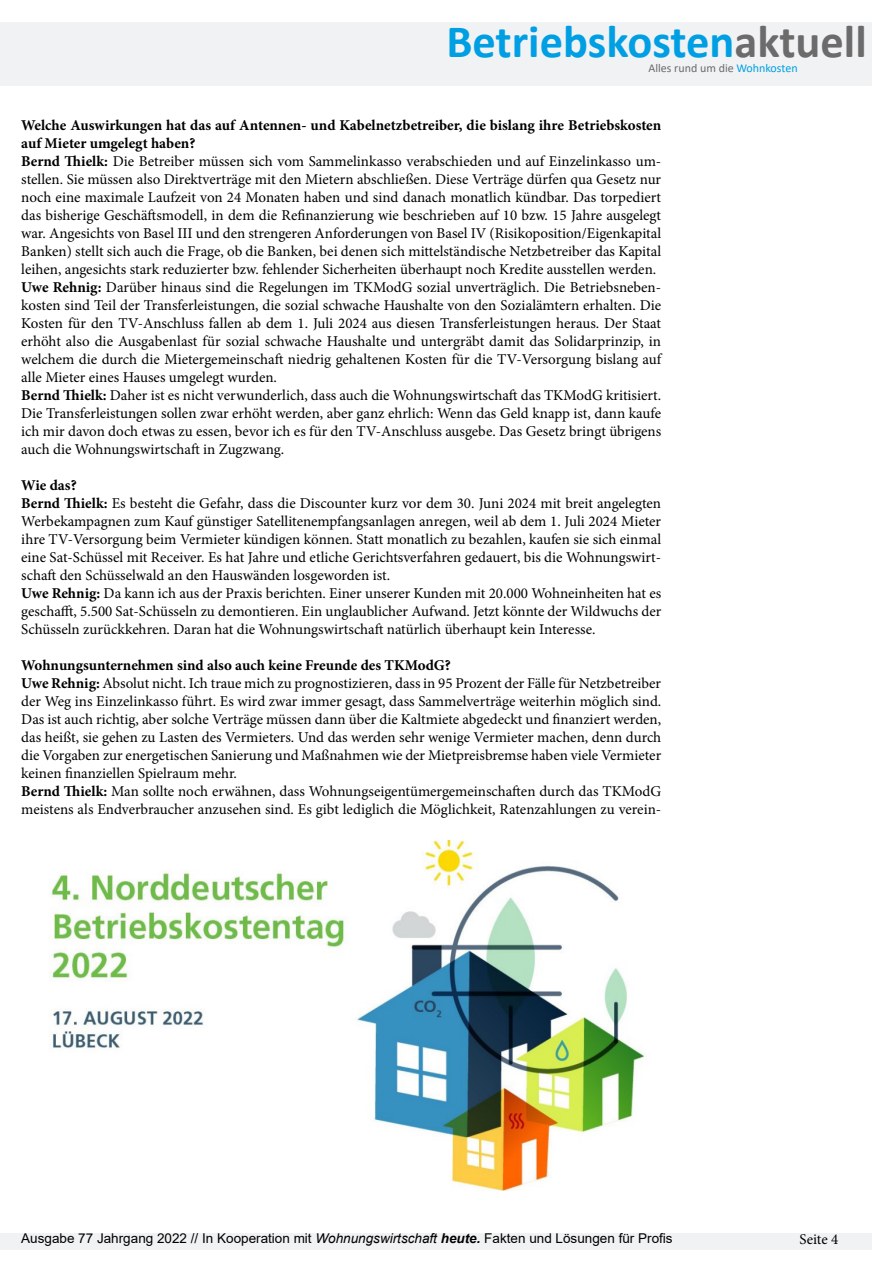
<style>
.page{position:relative;width:893px;height:1263px;background:#fff}
.page>*{position:absolute;margin:0;border:0;box-sizing:border-box;transform-origin:0 0}
.t1{font:700 46.5px "Calibri";color:#009fe3}
.t2{font:15px/18px "Minion Pro";color:#000}
.t3{font:13.5px "Arial";color:#000}
.t4{font:12px "Calibri";color:#6b6b6b}
.s1{color:#6b6b6b}
.s2{color:#009fe3}
.s3{font-weight:700}
.s4{font-style:italic}
.s5{font-weight:700;font-style:italic}
</style>
<div class="page">
<div style="left:0;top:22px;width:872px;height:64px;background:#f1f2f3"></div>
<div style="left:0;top:1233px;width:872px;height:17px;background:#f1f2f3"></div>
<img style="left:49px;top:841px;width:596px;height:350px">
<h1 class="t1" style="left:446px;top:9px;width:422px">Betriebskosten<span class="s1">aktuell</span></h1>
<p class="t4" style="left:648px;top:59px;width:151px">Alles rund um die <span class="s2">Wohnkosten</span></p>
<p class="t2" style="left:21px;top:116px;width:641px"><span class="s3">Welche Auswirkungen hat das auf Antennen- und Kabelnetzbetreiber, die bislang ihre Betriebskosten auf Mieter umgelegt haben?<br>Bernd Thielk:</span> Die Betreiber müssen sich vom Sammelinkasso verabschieden und auf Einzelinkasso um&shy;stellen. Sie müssen also Direktverträge mit den Mietern abschließen. Diese Verträge dürfen qua Gesetz nur noch eine maximale Laufzeit von 24 Monaten haben und sind danach monatlich kündbar. Das torpediert das bisherige Geschäftsmodell, in dem die Refinanzierung wie beschrieben auf 10 bzw. 15 Jahre ausgelegt war. Angesichts von Basel III und den strengeren Anforderungen von Basel IV (Risikoposition/Eigenkapital Banken) stellt sich auch die Frage, ob die Banken, bei denen sich mittelständische Netzbetreiber das Kapital leihen, angesichts stark reduzierter bzw. fehlender Sicherheiten überhaupt noch Kredite ausstellen werden.<br><span class="s3">Uwe Rehnig:</span> Darüber hinaus sind die Regelungen im TKModG sozial unverträglich. Die Betriebsneben&shy;kosten sind Teil der Transferleistungen, die sozial schwache Haushalte von den Sozialämtern erhalten. Die Kosten für den TV-Anschluss fallen ab dem 1. Juli 2024 aus diesen Transferleistungen heraus. Der Staat erhöht also die Ausgabenlast für sozial schwache Haushalte und untergräbt damit das Solidarprinzip, in welchem die durch die Mietergemeinschaft niedrig gehaltenen Kosten für die TV-Versorgung bislang auf alle Mieter eines Hauses umgelegt wurden.<br><span class="s3">Bernd Thielk:</span> Daher ist es nicht verwunderlich, dass auch die Wohnungswirtschaft das TKModG kritisiert.<br>Die Transferleistungen sollen zwar erhöht werden, aber ganz ehrlich: Wenn das Geld knapp ist, dann kaufe ich mir davon doch etwas zu essen, bevor ich es für den TV-Anschluss ausgebe. Das Gesetz bringt übrigens auch die Wohnungswirtschaft in Zugzwang.</p>
<p class="t2" style="left:21px;top:476px;width:641px"><span class="s3">Wie das?<br>Bernd Thielk:</span> Es besteht die Gefahr, dass die Discounter kurz vor dem 30. Juni 2024 mit breit angelegten Werbekampagnen zum Kauf günstiger Satellitenempfangsanlagen anregen, weil ab dem 1. Juli 2024 Mieter ihre TV-Versorgung beim Vermieter kündigen können. Statt monatlich zu bezahlen, kaufen sie sich einmal eine Sat-Schüssel mit Receiver. Es hat Jahre und etliche Gerichtsverfahren gedauert, bis die Wohnungswirt&shy;schaft den Schüsselwald an den Hauswänden losgeworden ist.<br><span class="s3">Uwe Rehnig:</span> Da kann ich aus der Praxis berichten. Einer unserer Kunden mit 20.000 Wohneinheiten hat es geschafft, 5.500 Sat-Schüsseln zu demontieren. Ein unglaublicher Aufwand. Jetzt könnte der Wildwuchs der Schüsseln zurückkehren. Daran hat die Wohnungswirtschaft natürlich überhaupt kein Interesse.</p>
<p class="t2" style="left:21px;top:656px;width:642px"><span class="s3">Wohnungsunternehmen sind also auch keine Freunde des TKModG?<br>Uwe Rehnig:</span> Absolut nicht. Ich traue mich zu prognostizieren, dass in 95 Prozent der Fälle für Netzbetreiber der Weg ins Einzelinkasso führt. Es wird zwar immer gesagt, dass Sammelverträge weiterhin möglich sind.<br>Das ist auch richtig, aber solche Verträge müssen dann über die Kaltmiete abgedeckt und finanziert werden, das heißt, sie gehen zu Lasten des Vermieters. Und das werden sehr wenige Vermieter machen, denn durch die Vorgaben zur energetischen Sanierung und Maßnahmen wie der Mietpreisbremse haben viele Vermieter keinen finanziellen Spielraum mehr.<br><span class="s3">Bernd Thielk:</span> Man sollte noch erwähnen, dass Wohnungseigentümergemeinschaften durch das TKModG meistens als Endverbraucher anzusehen sind. Es gibt lediglich die Möglichkeit, Ratenzahlungen zu verein-</p>
<p class="t3" style="left:21px;top:1229px;width:653px">Ausgabe 77 Jahrgang 2022 // In Kooperation mit <span class="s4">Wohnungswirtschaft</span> <span class="s5">heute.</span> Fakten und Lösungen für Profis</p>
<p class="t2" style="left:799px;top:1230px;width:40px">Seite 4</p>
</div>
